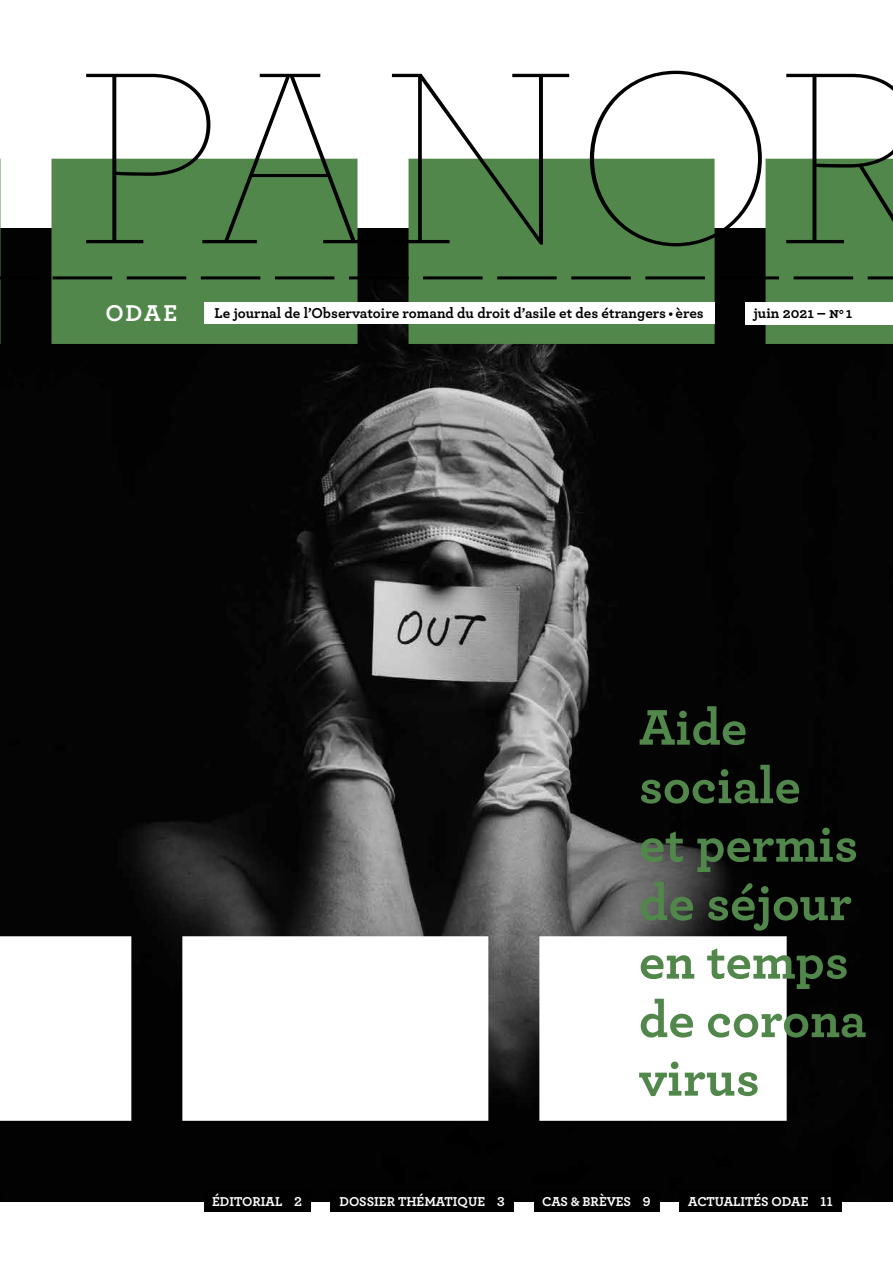
<style>
.page{position:relative;width:893px;height:1263px;background:#fff}
.page>*{position:absolute;margin:0;border:0;box-sizing:border-box;transform-origin:0 0}
.t1{font:100 257.55px "Archer";color:#000}
.t2{font:700 52.5px/58.5px "Archer";color:#51874b}
.t3{font:700 24px "Archer";color:#fff}
.t4{font:700 15px "Archer";color:#000}
.t5{font:700 13.5px "Archer";color:#fff}
.s1{font-family:"Dada Grotesk";font-weight:300}
</style>
<div class="page">
<img style="left:0;top:344px;width:893px;height:857px">
<svg style="left:0;top:159px;width:893px;height:185px;background:#558150"></svg>
<svg style="left:0;top:276px;width:893px;height:3px;background:#152313"></svg>
<svg style="left:0;top:936px;width:787px;height:185px"></svg>
<div style="left:204px;top:1191px;width:107px;height:21px;background:#000"></div>
<div style="left:534px;top:1191px;width:125px;height:21px;background:#000"></div>
<div style="left:679px;top:1191px;width:163px;height:21px;background:#000"></div>
<div style="left:330px;top:1191px;width:184px;height:21px;background:#000"></div>
<div style="left:204px;top:302px;width:510px;height:21px;background:#fff"></div>
<div style="left:746px;top:302px;width:147px;height:22px;background:#fff"></div>
<h1 class="t1" style="left:76px;top:5px;width:855px">PANOR</h1>
<h3 class="t3" style="left:106px;top:294px;width:73px">ODAE</h3>
<p class="t4" style="left:215px;top:301px;width:491px">Le journal de l’Observatoire romand du droit d’asile et des étrangers <span class="s1">•</span> ères</p>
<p class="t4" style="left:753px;top:301px;width:100px">juin 2021 – n° 1</p>
<h2 class="t2" style="left:639px;top:694px;width:229px">Aide sociale<br>et permis de séjour en temps de corona virus</h2>
<p class="t5" style="left:212px;top:1190px;width:91px">ÉDITORIAL 2</p>
<p class="t5" style="left:340px;top:1190px;width:167px">DOSSIER THÉMATIQUE 3</p>
<p class="t5" style="left:542px;top:1190px;width:110px">CAS &amp; BRÈVES 9</p>
<p class="t5" style="left:688px;top:1190px;width:146px">ACTUALITÉS ODAE 11</p>
</div>
